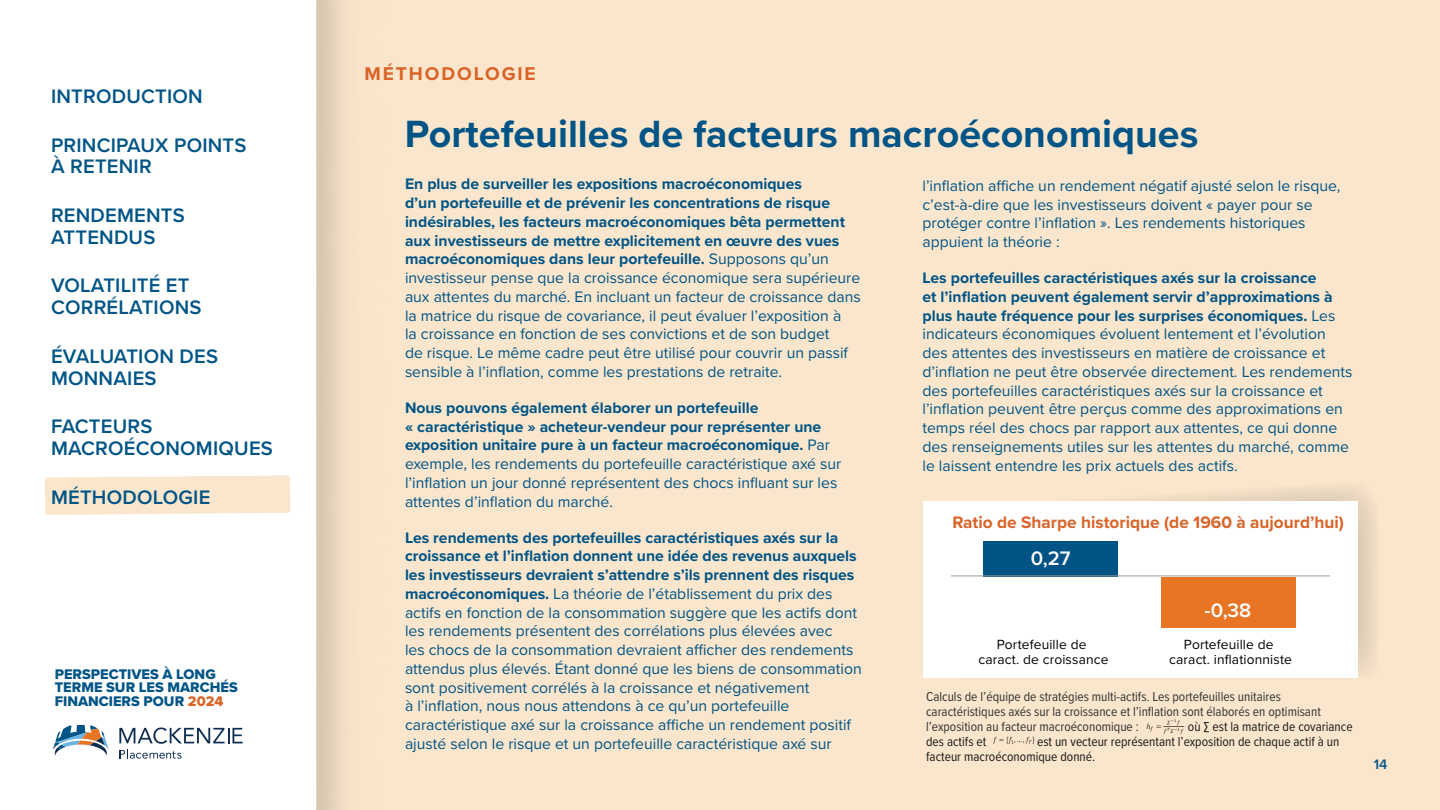
<style>
.page{position:relative;width:1440px;height:810px;background:#fff}
.page>*{position:absolute;margin:0;border:0;box-sizing:border-box;transform-origin:0 0}
.t1{font:700 39.38px "Proxima Nova";color:#005486}
.navigation{font:600 20.25px/21.8px "Proxima Nova";letter-spacing:.01em;color:#005486}
.t2{font:600 20.25px "Proxima Nova";color:#fff}
.t3{font:700 19.2px "Proxima Nova";letter-spacing:.1em;color:#da6327}
.Graph_title{font:700 17.25px "Proxima Nova";color:#da6327}
.Body-blue{font:15.75px/18.8px "Proxima Nova";color:#005486}
.t4{font:14.48px/13.5px "Proxima Nova Extrabld";color:#005486}
.t5{font:600 14.25px "Proxima Nova";color:#005486}
.t6{font:13.8px/14.6px "Proxima Nova";letter-spacing:.01em;color:#000;text-align:center}
.Disclaimer{font:13.5px/15px "Proxima Nova Cond";color:#333}
.Disclaimer-2{font:13.5px/15px "Proxima Nova Cond";color:#1a1a1a}
.s1{color:#da6327}
.s2{font-weight:700}
</style>
<div class="page">
<div style="left:316px;top:0;width:1124px;height:810px;background:#fae6cc"></div>
<svg style="left:53px;top:725px;width:56px;height:31px"></svg>
<svg style="left:119px;top:727px;width:124px;height:32px"></svg>
<svg style="left:923px;top:488px;width:452px;height:184px"></svg>
<div style="left:923px;top:502px;width:435px;height:176px;background:#fff"></div>
<svg style="left:45px;top:475px;width:245px;height:40px;background:#fae7cf"></svg>
<div style="left:984px;top:541px;width:134px;height:36px;background:#005485"></div>
<div style="left:1161px;top:577px;width:135px;height:50px;background:#e77524"></div>
<hr style="left:952px;top:576px;width:378px;height:1px;background:#999">
<img style="left:1146px;top:719px;width:38px;height:16px">
<img style="left:993px;top:736px;width:41px;height:8px">
<p class="navigation" style="left:51px;top:85px;width:153px">INTRODUCTION</p>
<p class="navigation" style="left:51px;top:133px;width:197px">PRINCIPAUX POINTS<br>À RETENIR</p>
<p class="navigation" style="left:51px;top:204px;width:135px">RENDEMENTS<br>ATTENDUS</p>
<p class="navigation" style="left:51px;top:274px;width:152px">VOLATILITÉ ET<br>CORRÉLATIONS</p>
<p class="navigation" style="left:51px;top:345px;width:169px">ÉVALUATION DES<br>MONNAIES</p>
<p class="navigation" style="left:51px;top:415px;width:223px">FACTEURS<br>MACROÉCONOMIQUES</p>
<p class="navigation" style="left:51px;top:485px;width:161px">MÉTHODOLOGIE</p>
<p class="t4" style="left:55px;top:667px;width:185px">PERSPECTIVES À LONG<br>TERME SUR LES MARCHÉS<br>FINANCIERS POUR <span class="s1">2024</span></p>
<p class="t3" style="left:364px;top:60px;width:173px">MÉTHODOLOGIE</p>
<h2 class="t1" style="left:405px;top:105px;width:795px">Portefeuilles de facteurs macroéconomiques</h2>
<p class="Body-blue" style="left:405px;top:174px;width:457px"><span class="s2">En plus de surveiller les expositions macroéconomiques<br>d’un portefeuille et de prévenir les concentrations de risque indésirables, les facteurs macroéconomiques bêta permettent aux investisseurs de mettre explicitement en œuvre des vues macroéconomiques dans leur portefeuille.</span> Supposons qu’un investisseur pense que la croissance économique sera supérieure aux attentes du marché. En incluant un facteur de croissance dans la matrice du risque de covariance, il peut évaluer l’exposition à<br>la croissance en fonction de ses convictions et de son budget<br>de risque. Le même cadre peut être utilisé pour couvrir un passif sensible à l’inflation, comme les prestations de retraite.</p>
<p class="Body-blue" style="left:405px;top:398px;width:438px"><span class="s2">Nous pouvons également élaborer un portefeuille<br>« caractéristique » acheteur-vendeur pour représenter une exposition unitaire pure à un facteur macroéconomique.</span> Par exemple, les rendements du portefeuille caractéristique axé sur l’inflation un jour donné représentent des chocs influant sur les attentes d’inflation du marché.</p>
<p class="Body-blue" style="left:405px;top:527px;width:458px"><span class="s2">Les rendements des portefeuilles caractéristiques axés sur la croissance et l’inflation donnent une idée des revenus auxquels les investisseurs devraient s’attendre s’ils prennent des risques macroéconomiques.</span> La théorie de l’établissement du prix des actifs en fonction de la consommation suggère que les actifs dont les rendements présentent des corrélations plus élevées avec<br>les chocs de la consommation devraient afficher des rendements attendus plus élevés. Étant donné que les biens de consommation sont positivement corrélés à la croissance et négativement<br>à l’inflation, nous nous attendons à ce qu’un portefeuille caractéristique axé sur la croissance affiche un rendement positif ajusté selon le risque et un portefeuille caractéristique axé sur</p>
<p class="Body-blue" style="left:922px;top:176px;width:419px">l’inflation affiche un rendement négatif ajusté selon le risque, c’est-à-dire que les investisseurs doivent « payer pour se protéger contre l’inflation ». Les rendements historiques appuient la théorie :</p>
<p class="Body-blue" style="left:922px;top:268px;width:432px"><span class="s2">Les portefeuilles caractéristiques axés sur la croissance<br>et l’inflation peuvent également servir d’approximations à plus haute fréquence pour les surprises économiques.</span> Les indicateurs économiques évoluent lentement et l’évolution des attentes des investisseurs en matière de croissance et d’inflation ne peut être observée directement. Les rendements des portefeuilles caractéristiques axés sur la croissance et l’inflation peuvent être perçus comme des approximations en temps réel des chocs par rapport aux attentes, ce qui donne des renseignements utiles sur les attentes du marché, comme le laissent entendre les prix actuels des actifs.</p>
<p class="Graph_title" style="left:952px;top:510px;width:393px">Ratio de Sharpe historique (de 1960 à aujourd’hui)</p>
<p class="t2" style="left:1031px;top:544px;width:41px">0,27</p>
<p class="t2" style="left:1205px;top:595px;width:48px">-0,38</p>
<p class="t6" style="left:979px;top:637px;width:132px">Portefeuille de caract. de croissance</p>
<p class="t6" style="left:1169px;top:637px;width:124px">Portefeuille de caract. inflationniste</p>
<p class="Disclaimer" style="left:926px;top:688px;width:396px">Calculs de l’équipe de stratégies multi-actifs. Les portefeuilles unitaires caractéristiques axés sur la croissance et l’inflation sont élaborés en optimisant l’exposition au facteur macroéconomique :</p>
<p class="Disclaimer-2" style="left:1188px;top:718px;width:166px">où ∑ est la matrice de covariance</p>
<p class="Disclaimer-2" style="left:926px;top:733px;width:415px;text-indent:111px">est un vecteur représentant l’exposition de chaque actif à un facteur macroéconomique donné.</p>
<p class="Disclaimer-2" style="left:926px;top:733px;width:62px">des actifs et</p>
<p class="t5" style="left:1374px;top:753px;width:15px">14</p>
</div>
